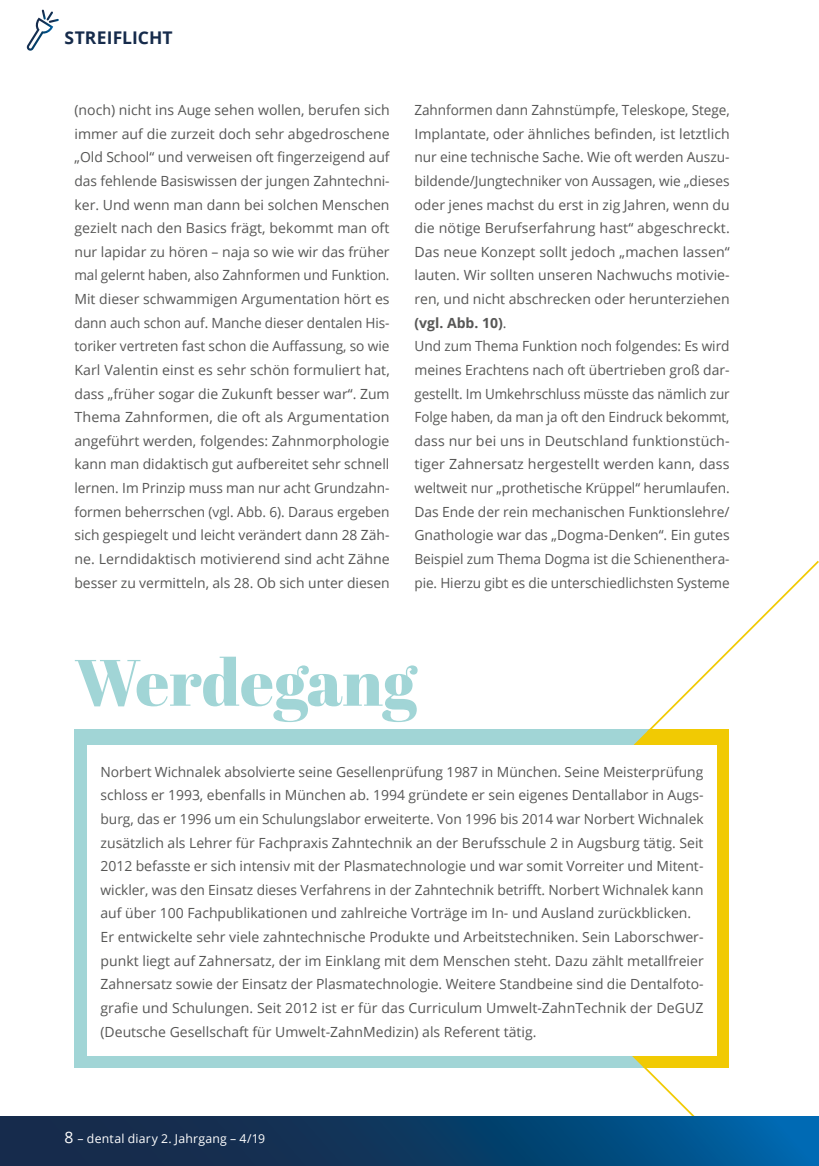
<style>
.page{position:relative;width:819px;height:1166px;background:#fff}
.page>*{position:absolute;margin:0;border:0;box-sizing:border-box;transform-origin:0 0}
.t1{font:65.45px "Abril Fatface";color:#a1d5d6}
.t2{font:700 17.5px "Open Sans";letter-spacing:.005em;color:#162b4b}
.t3{font:14px/23.6px "Open Sans";color:#575756}
.t4{font:12.25px "Open Sans";letter-spacing:.02em;color:#fff}
.s1{font-weight:700}
.s2{font-size:15.75px}
</style>
<div class="page">
<div style="left:74px;top:729px;width:653px;height:339px;background:#a1d5d6"></div>
<svg style="left:632px;top:733px;width:97px;height:332px;background:#ebcc19"></svg>
<div style="left:87px;top:745px;width:629px;height:311px;background:#fff"></div>
<svg style="left:645px;top:560px;width:174px;height:174px"></svg>
<svg style="left:641px;top:800px;width:88px;height:316px"></svg>
<div style="left:787px;top:643px;width:32px;height:506px;background:#fff"></div>
<svg style="left:26px;top:10px;width:33px;height:41px"></svg>
<svg style="left:0;top:1116px;width:819px;height:50px;background:#0b3e6b"></svg>
<p class="t2" style="left:64px;top:25px;width:110px">STREIFLICHT</p>
<p class="t3" style="left:74px;top:98px;width:317px;text-align:justify">(noch) nicht ins Auge sehen wollen, berufen sich immer auf die zurzeit doch sehr abgedroschene „Old School“ und verweisen oft fingerzeigend auf das fehlende Basiswissen der jungen Zahntechni&shy;ker. Und wenn man dann bei solchen Menschen gezielt nach den Basics frägt, bekommt man oft nur lapidar zu hören – naja so wie wir das früher mal gelernt haben, also Zahnformen und Funktion.<br>Mit dieser schwammigen Argumentation hört es dann auch schon auf. Manche dieser dentalen His&shy;toriker vertreten fast schon die Auffassung, so wie Karl Valentin einst es sehr schön formuliert hat, dass „früher sogar die Zukunft besser war“. Zum Thema Zahnformen, die oft als Argumentation angeführt werden, folgendes: Zahnmorphologie kann man didaktisch gut aufbereitet sehr schnell lernen. Im Prinzip muss man nur acht Grundzahn&shy;formen beherrschen (vgl. Abb. 6). Daraus ergeben sich gespiegelt und leicht verändert dann 28 Zäh&shy;ne. Lerndidaktisch motivierend sind acht Zähne besser zu vermitteln, als 28. Ob sich unter diesen</p>
<p class="t3" style="left:414px;top:98px;width:317px">Zahnformen dann Zahnstümpfe, Teleskope, Stege, Implantate, oder ähnliches befinden, ist letztlich nur eine technische Sache. Wie oft werden Auszu&shy;bildende/Jungtechniker von Aussagen, wie „dieses oder jenes machst du erst in zig Jahren, wenn du die nötige Berufserfahrung hast“ abgeschreckt.<br>Das neue Konzept sollt jedoch „machen lassen“ lauten. Wir sollten unseren Nachwuchs motivie&shy;ren, und nicht abschrecken oder herunterziehen <span class="s1">(vgl. Abb. 10)</span>.<br>Und zum Thema Funktion noch folgendes: Es wird meines Erachtens nach oft übertrieben groß dar&shy;gestellt. Im Umkehrschluss müsste das nämlich zur Folge haben, da man ja oft den Eindruck bekommt, dass nur bei uns in Deutschland funktionstüch&shy;tiger Zahnersatz hergestellt werden kann, dass weltweit nur „prothetische Krüppel“ herumlaufen.<br>Das Ende der rein mechanischen Funktionslehre/ Gnathologie war das „Dogma-Denken“. Ein gutes Beispiel zum Thema Dogma ist die Schienenthera&shy;pie. Hierzu gibt es die unterschiedlichsten Systeme</p>
<h1 class="t1" style="left:74px;top:636px;width:344px">Werdegang</h1>
<p class="t3" style="left:100px;top:759px;width:604px">Norbert Wichnalek absolvierte seine Gesellenprüfung 1987 in München. Seine Meisterprüfung schloss er 1993, ebenfalls in München ab. 1994 gründete er sein eigenes Dentallabor in Augs&shy;burg, das er 1996 um ein Schulungslabor erweiterte. Von 1996 bis 2014 war Norbert Wichnalek zusätzlich als Lehrer für Fachpraxis Zahntechnik an der Berufsschule 2 in Augsburg tätig. Seit 2012 befasste er sich intensiv mit der Plasmatechnologie und war somit Vorreiter und Mitent&shy;wickler, was den Einsatz dieses Verfahrens in der Zahntechnik betrifft. Norbert Wichnalek kann auf über 100 Fachpublikationen und zahlreiche Vorträge im In- und Ausland zurückblicken.<br>Er entwickelte sehr viele zahntechnische Produkte und Arbeitstechniken. Sein Laborschwer&shy;punkt liegt auf Zahnersatz, der im Einklang mit dem Menschen steht. Dazu zählt metallfreier Zahnersatz sowie der Einsatz der Plasmatechnologie. Weitere Standbeine sind die Dentalfoto&shy;grafie und Schulungen. Seit 2012 ist er für das Curriculum Umwelt-ZahnTechnik der DeGUZ (Deutsche Gesellschaft für Umwelt-ZahnMedizin) als Referent tätig.</p>
<p class="t4" style="left:64px;top:1130px;width:202px"><span class="s2">8</span> – dental diary 2. Jahrgang – 4/19</p>
</div>
